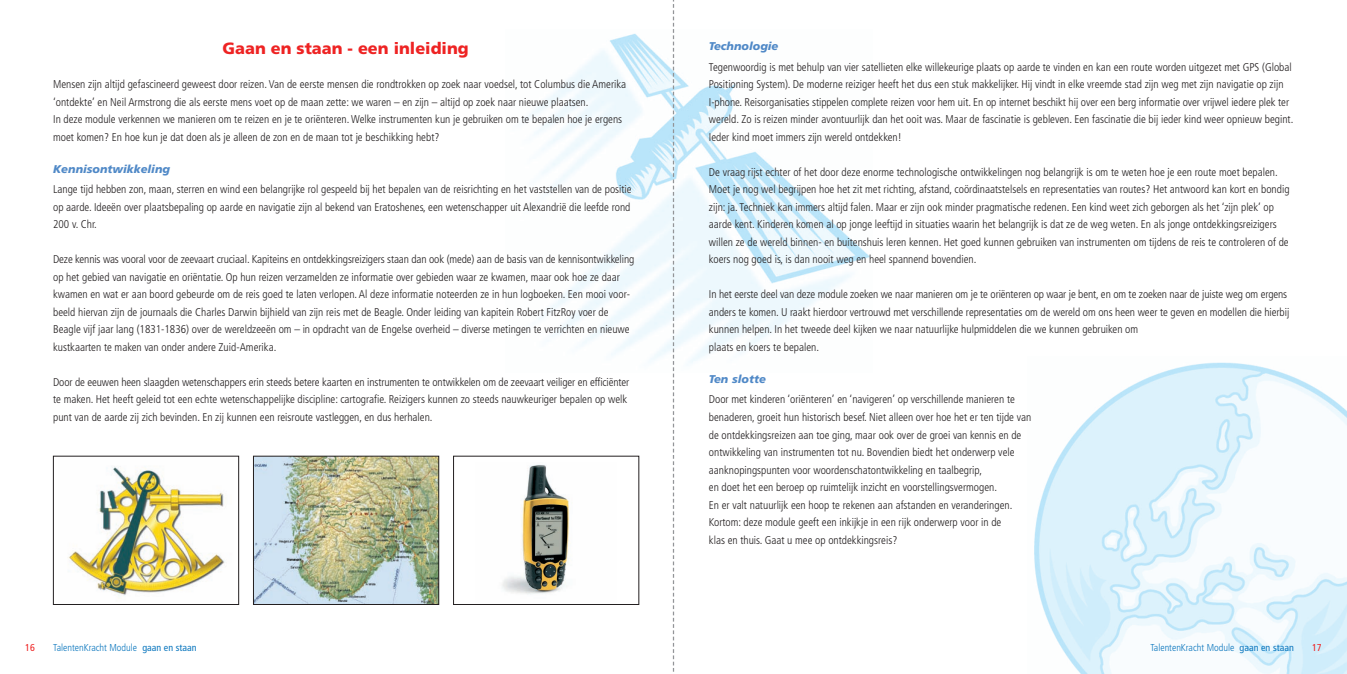
<style>
.page{position:relative;width:1347px;height:674px;background:#fff}
.page>*{position:absolute;margin:0;border:0;box-sizing:border-box;transform-origin:0 0}
.t1{font:900 16.25px "Frutiger";color:#ee2323}
.t2{font:300 condensed 11.25px/17.5px "Frutiger";color:#231f20}
.t3{font:italic 900 11.25px "Frutiger";color:#5089c7}
.t4{font:300 condensed 10px "Frutiger";color:#0c77be}
.t5{font:condensed 10px "Frutiger";color:#ee2323}
.s1{font-weight:400}
</style>
<div class="page">
<img style="left:1034px;top:362px;width:312px;height:311px">
<img style="left:525px;top:29px;width:345px;height:342px">
<svg style="left:673px;top:0;width:1px;height:672px"></svg>
<img style="left:68px;top:466px;width:157px;height:130px">
<div style="left:53px;top:455px;width:186px;height:149px;border:1px solid #231f20"></div>
<img style="left:502px;top:464px;width:67px;height:130px">
<img style="left:255px;top:457px;width:182px;height:145px">
<div style="left:253px;top:455px;width:186px;height:149px;border:1px solid #231f20"></div>
<h1 class="t1" style="left:222px;top:42px;width:248px">Gaan en staan - een inleiding</h1>
<p class="t2" style="left:53px;top:76px;width:574px">Mensen zijn altijd gefascineerd geweest door reizen. Van de eerste mensen die rondtrokken op zoek naar voedsel, tot Columbus die Amerika ‘ontdekte’ en Neil Armstrong die als eerste mens voet op de maan zette: we waren – en zijn – altijd op zoek naar nieuwe plaatsen.<br>In deze module verkennen we manieren om te reizen en je te oriënteren. Welke instrumenten kun je gebruiken om te bepalen hoe je ergens moet komen? En hoe kun je dat doen als je alleen de zon en de maan tot je beschikking hebt?</p>
<p class="t3" style="left:53px;top:165px;width:118px">Kennisontwikkeling</p>
<p class="t2" style="left:53px;top:181px;width:580px;text-align:justify">Lange tijd hebben zon, maan, sterren en wind een belangrijke rol gespeeld bij het bepalen van de reisrichting en het vaststellen van de positie op aarde. Ideeën over plaatsbepaling op aarde en navigatie zijn al bekend van Eratoshenes, een wetenschapper uit Alexandrië die leefde rond 200 v. Chr.</p>
<p class="t2" style="left:53px;top:251px;width:582px">Deze kennis was vooral voor de zeevaart cruciaal. Kapiteins en ontdekkingsreizigers staan dan ook (mede) aan de basis van de kennisontwikkeling op het gebied van navigatie en oriëntatie. Op hun reizen verzamelden ze informatie over gebieden waar ze kwamen, maar ook hoe ze daar kwamen en wat er aan boord gebeurde om de reis goed te laten verlopen. Al deze informatie noteerden ze in hun logboeken. Een mooi voor&shy;beeld hiervan zijn de journaals die Charles Darwin bijhield van zijn reis met de Beagle. Onder leiding van kapitein Robert FitzRoy voer de Beagle vijf jaar lang (1831-1836) over de wereldzeeën om – in opdracht van de Engelse overheid – diverse metingen te verrichten en nieuwe kustkaarten te maken van onder andere Zuid-Amerika.</p>
<p class="t2" style="left:53px;top:374px;width:578px">Door de eeuwen heen slaagden wetenschappers erin steeds betere kaarten en instrumenten te ontwikkelen om de zeevaart veiliger en efficiënter te maken. Het heeft geleid tot een echte wetenschappelijke discipline: cartografie. Reizigers kunnen zo steeds nauwkeuriger bepalen op welk punt van de aarde zij zich bevinden. En zij kunnen een reisroute vastleggen, en dus herhalen.</p>
<p class="t5" style="left:25px;top:643px;width:11px">16</p>
<p class="t4" style="left:53px;top:643px;width:145px">TalentenKracht Module <span class="s1">gaan en staan</span></p>
<p class="t3" style="left:709px;top:42px;width:71px">Techno logie</p>
<p class="t2" style="left:709px;top:59px;width:586px">Tegenwoordig is met behulp van vier satellieten elke willekeurige plaats op aarde te vinden en kan een route worden uitgezet met GPS (Global Positioning System). De moderne reiziger heeft het dus een stuk makkelijker. Hij vindt in elke vreemde stad zijn weg met zijn navigatie op zijn I-phone. Reisorganisaties stippelen complete reizen voor hem uit. En op internet beschikt hij over een berg informatie over vrijwel iedere plek ter wereld. Zo is reizen minder avontuurlijk dan het ooit was. Maar de fascinatie is gebleven. Een fascinatie die bij ieder kind weer opnieuw begint.<br>Ieder kind moet immers zijn wereld ontdekken!</p>
<p class="t2" style="left:709px;top:164px;width:582px">De vraag rijst echter of het door deze enorme technologische ontwikkelingen nog belangrijk is om te weten hoe je een route moet bepalen.<br>Moet je nog wel begrijpen hoe het zit met richting, afstand, coördinaatstelsels en representaties van routes? Het antwoord kan kort en bondig zijn: ja. Techniek kan immers altijd falen. Maar er zijn ook minder pragmatische redenen. Een kind weet zich geborgen als het ‘zijn plek’ op aarde kent. Kinderen komen al op jonge leeftijd in situaties waarin het belangrijk is dat ze de weg weten. En als jonge ontdekkingsreizigers willen ze de wereld binnen- en buitenshuis leren kennen. Het goed kunnen gebruiken van instrumenten om tijdens de reis te controleren of de koers nog goed is, is dan nooit weg en heel spannend bovendien.</p>
<p class="t2" style="left:709px;top:286px;width:582px">In het eerste deel van deze module zoeken we naar manieren om je te oriënteren op waar je bent, en om te zoeken naar de juiste weg om ergens anders te komen. U raakt hierdoor vertrouwd met verschillende representaties om de wereld om ons heen weer te geven en modellen die hierbij kunnen helpen. In het tweede deel kijken we naar natuurlijke hulpmiddelen die we kunnen gebruiken om<br>plaats en koers te bepalen.</p>
<p class="t3" style="left:709px;top:375px;width:59px">Ten slotte</p>
<p class="t2" style="left:709px;top:391px;width:324px">Door met kinderen ‘oriënteren’ en ‘navigeren’ op verschillende manieren te benaderen, groeit hun historisch besef. Niet alleen over hoe het er ten tijde van de ontdekkingsreizen aan toe ging, maar ook over de groei van kennis en de ontwikkeling van instrumenten tot nu. Bovendien biedt het onderwerp vele aanknopingspunten voor woordenschatontwikkeling en taalbegrip,<br>en doet het een beroep op ruimtelijk inzicht en voorstellingsvermogen.<br>En er valt natuurlijk een hoop te rekenen aan afstanden en veranderingen.<br>Kortom: deze module geeft een inkijkje in een rijk onderwerp voor in de<br>klas en thuis. Gaat u mee op ontdekkingsreis?</p>
<p class="t4" style="left:1150px;top:643px;width:145px">TalentenKracht Module <span class="s1">gaan en staan</span></p>
<p class="t5" style="left:1312px;top:643px;width:11px">17</p>
</div>
